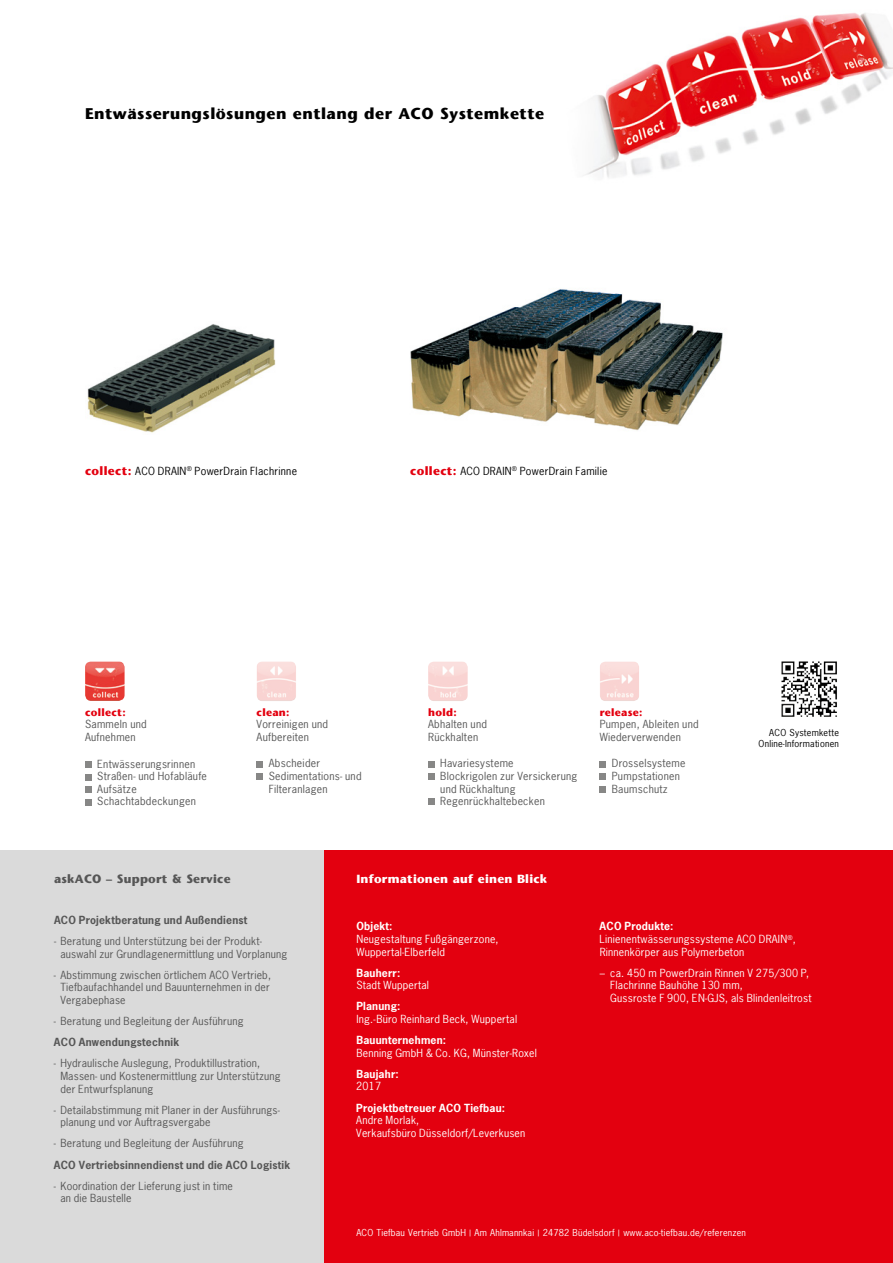
<style>
.page{position:relative;width:893px;height:1263px;background:#fff}
.page>*{position:absolute;margin:0;border:0;box-sizing:border-box;transform-origin:0 0}
.t1{font:700 15.75px "ITC Stone Sans";letter-spacing:.03em;color:#000}
.t2{font:700 12px "ITC Stone Sans";letter-spacing:.02em;color:#fff}
.t3{font:700 12px "ITC Stone Sans";letter-spacing:.02em;color:#565656}
.t4{font:10.5px/12.6px "News Gothic";letter-spacing:.02em;color:#565656}
.t5{font:10.5px/12.6px "News Gothic";letter-spacing:.02em;color:#fff}
.t6{font:700 10.5px "News Gothic";letter-spacing:.02em;color:#565656}
.t7{font:700 10.5px "News Gothic";letter-spacing:.02em;color:#fff}
.t8{font:10.5px "News Gothic";letter-spacing:.025em;color:#000}
.t9{font:700 10.5px "ITC Stone Sans";letter-spacing:.03em;color:#e3000f}
.t10{font:9px "News Gothic";letter-spacing:.02em;color:#fff}
.t11{font:9px/10.8px "News Gothic";letter-spacing:.025em;color:#000;text-align:right}
.s1{font-family:"ITC Stone Sans";font-weight:700;font-size:12px;color:#e3000f}
.s2{font-weight:700}
.s3{font-family:"Generis Sans Pro"}
</style>
<div class="page">
<img style="left:585px;top:13px;width:308px;height:165px">
<img style="left:87px;top:324px;width:189px;height:109px">
<img style="left:410px;top:289px;width:313px;height:142px">
<div style="left:0;top:850px;width:580px;height:413px;background:#dadada"></div>
<div style="left:324px;top:850px;width:569px;height:413px;background:#e3000f"></div>
<img style="left:257px;top:661px;width:39px;height:40px">
<img style="left:428px;top:661px;width:40px;height:40px">
<img style="left:85px;top:661px;width:40px;height:40px">
<div style="left:85px;top:761px;width:6px;height:7px;background:#878786"></div>
<svg style="left:85px;top:774px;width:6px;height:6px"></svg>
<div style="left:85px;top:786px;width:6px;height:7px;background:#878786"></div>
<svg style="left:85px;top:799px;width:6px;height:6px"></svg>
<svg style="left:428px;top:761px;width:6px;height:6px"></svg>
<div style="left:428px;top:773px;width:6px;height:7px;background:#878786"></div>
<svg style="left:428px;top:799px;width:6px;height:6px"></svg>
<svg style="left:257px;top:761px;width:6px;height:6px"></svg>
<div style="left:257px;top:773px;width:6px;height:7px;background:#878786"></div>
<img style="left:600px;top:661px;width:39px;height:40px">
<svg style="left:600px;top:761px;width:6px;height:6px"></svg>
<div style="left:600px;top:773px;width:6px;height:7px;background:#878786"></div>
<svg style="left:600px;top:786px;width:6px;height:6px"></svg>
<img style="left:781px;top:661px;width:56px;height:56px">
<h1 class="t1" style="left:85px;top:103px;width:461px">Entwässerungslösungen entlang der ACO Systemkette</h1>
<p class="t8" style="left:85px;top:464px;width:213px"><span class="s1">collect:</span> ACO DRAIN<sup>®</sup> PowerDrain Flachrinne</p>
<p class="t8" style="left:410px;top:464px;width:199px"><span class="s1">collect:</span> ACO DRAIN<sup>®</sup> PowerDrain Familie</p>
<p class="t9" style="left:85px;top:705px;width:42px">collect:</p>
<p class="t4" style="left:85px;top:718px;width:63px">Sammeln und<br>Aufnehmen</p>
<p class="t4" style="left:97px;top:757px;width:111px">Entwässerungsrinnen<br>Straßen- und Hofabläufe<br>Aufsätze<br>Schachtabdeckungen</p>
<p class="t9" style="left:257px;top:705px;width:34px">clean:</p>
<p class="t4" style="left:257px;top:718px;width:73px">Vorreinigen und<br>Aufbereiten</p>
<p class="t4" style="left:269px;top:757px;width:94px">Abscheider<br>Sedimentations- und<br>Filteranlagen</p>
<p class="t9" style="left:428px;top:705px;width:30px">hold:</p>
<p class="t4" style="left:428px;top:718px;width:60px">Abhalten und<br>Rückhalten</p>
<p class="t4" style="left:440px;top:757px;width:139px">Havariesysteme<br>Blockrigolen zur Versickerung und Rückhaltung<br>Regenrückhaltebecken</p>
<p class="t9" style="left:600px;top:705px;width:44px">release:</p>
<p class="t4" style="left:600px;top:718px;width:100px">Pumpen, Ableiten und<br>Wiederverwenden</p>
<p class="t11" style="left:759px;top:727px;width:82px">ACO Systemkette<br>Online-Informationen</p>
<p class="t4" style="left:612px;top:757px;width:75px">Drosselsysteme<br>Pumpstationen<br>Baumschutz</p>
<p class="t3" style="left:54px;top:871px;width:178px">askACO – Support &amp; Service</p>
<p class="t2" style="left:356px;top:871px;width:193px">Informationen auf einen Blick</p>
<p class="t6" style="left:54px;top:913px;width:195px">ACO Projektberatung und Außendienst</p>
<p class="t4" style="left:60px;top:934px;width:228px;text-indent:-6px">- Beratung und Unterstützung bei der Produkt&shy;auswahl zur Grundlagenermittlung und Vorplanung</p>
<p class="t4" style="left:60px;top:968px;width:212px;text-indent:-6px">- Abstimmung zwischen örtlichem ACO Vertrieb,<br>Tiefbaufachhandel und Bauunternehmen in der<br>Vergabephase</p>
<p class="t4" style="left:54px;top:1014px;width:191px">- Beratung und Begleitung der Ausführung</p>
<p class="t6" style="left:54px;top:1035px;width:127px">ACO Anwendungstechnik</p>
<p class="t4" style="left:60px;top:1057px;width:222px;text-indent:-6px">- Hydraulische Auslegung, Produktillustration,<br>Massen- und Kostenermittlung zur Unterstützung der Entwurfsplanung</p>
<p class="t4" style="left:60px;top:1103px;width:221px;text-indent:-6px">- Detailabstimmung mit Planer in der Ausführungs&shy;planung und vor Auftragsvergabe</p>
<p class="t4" style="left:54px;top:1137px;width:191px">- Beratung und Begleitung der Ausführung</p>
<p class="t6" style="left:54px;top:1157px;width:238px">ACO Vertriebsinnendienst und die ACO Logistik</p>
<p class="t4" style="left:60px;top:1179px;width:174px;text-indent:-6px">- Koordination der Lieferung just in time an die Baustelle</p>
<p class="t7" style="left:356px;top:919px;width:38px">Objekt:</p>
<p class="t5" style="left:356px;top:932px;width:144px">Neugestaltung Fußgängerzone,<br>Wuppertal-Elberfeld</p>
<p class="t7" style="left:356px;top:966px;width:46px">Bauherr:</p>
<p class="t5" style="left:356px;top:979px;width:74px">Stadt Wuppertal</p>
<p class="t7" style="left:356px;top:999px;width:46px">Planung:</p>
<p class="t5" style="left:356px;top:1012px;width:162px">Ing.-Büro Reinhard Beck, Wuppertal</p>
<p class="t7" style="left:356px;top:1033px;width:91px">Bauunternehmen:</p>
<p class="t5" style="left:356px;top:1046px;width:182px">Benning GmbH &amp; Co. KG, Münster-Roxel</p>
<p class="t7" style="left:356px;top:1067px;width:44px">Baujahr:</p>
<p class="t5" style="left:356px;top:1080px;width:26px">2017</p>
<p class="t7" style="left:356px;top:1101px;width:150px">Projektbetreuer ACO Tiefbau:</p>
<p class="t5" style="left:356px;top:1113px;width:171px">Andre Morlak,<br>Verkaufsbüro Düsseldorf/Leverkusen</p>
<p class="t5" style="left:600px;top:920px;width:198px"><span class="s2">ACO Produkte:<br></span>Linienentwässerungssysteme ACO DRAIN<sup>®</sup>,<br>Rinnenkörper aus Polymerbeton</p>
<p class="t5" style="left:610px;top:966px;width:203px;text-indent:-11px">– ca. 450 m PowerDrain Rinnen V 275/300 P,<br>Flachrinne Bauhöhe 130 mm,<br>Gussroste F 900, EN-GJS, als Blindenleitrost</p>
<p class="t10" style="left:356px;top:1226px;width:391px">ACO Tiefbau Vertrieb GmbH <span class="s3">|</span> Am Ahlmannkai <span class="s3">|</span> 24782 Büdelsdorf <span class="s3">|</span> www.aco-tiefbau.de/referenzen</p>
</div>
